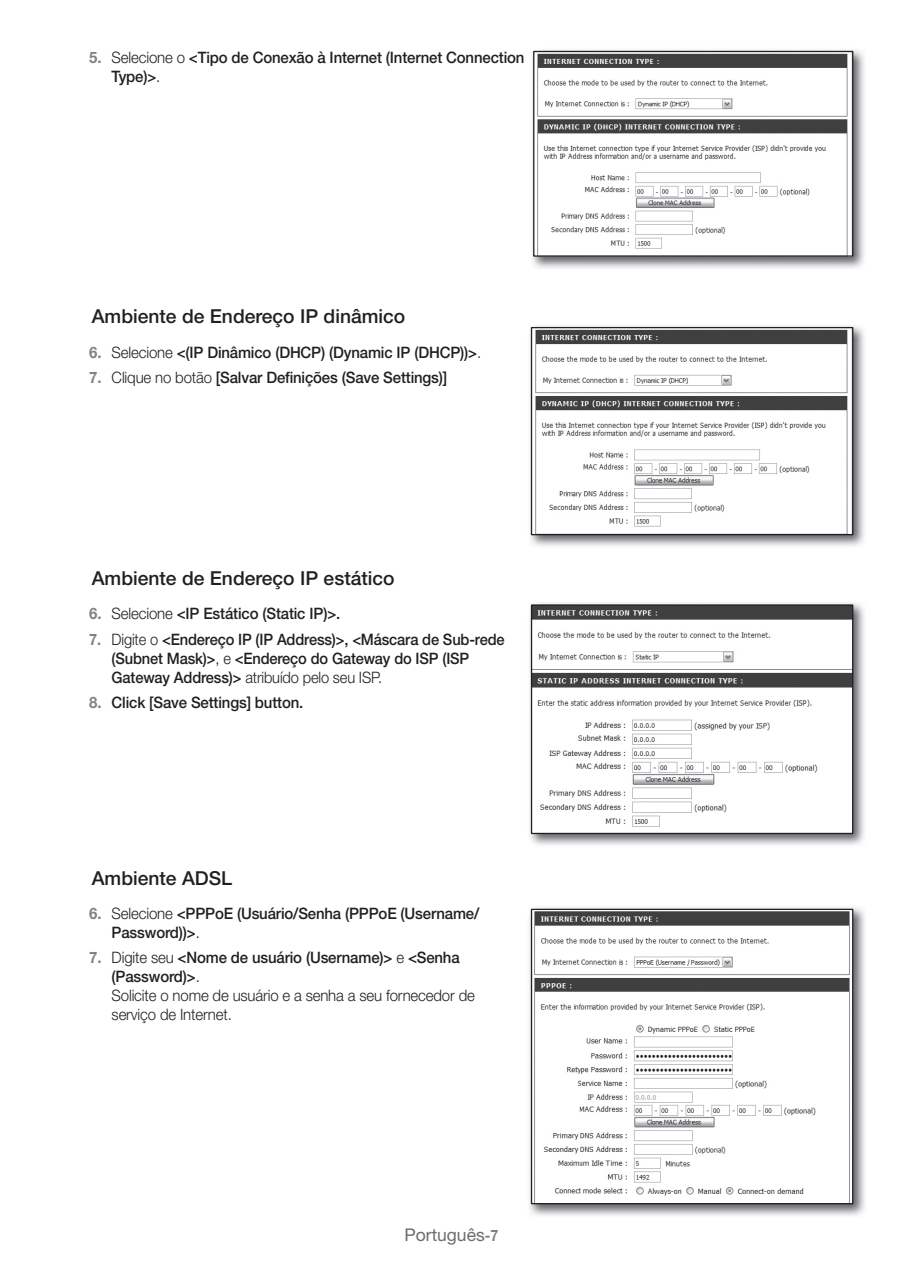
<style>
.page{position:relative;width:903px;height:1275px;background:#fff}
.page>*{position:absolute;margin:0;border:0;box-sizing:border-box;transform-origin:0 0}
.t1{font:500 19.25px "Helvetica Neue cp";color:#231f20}
.t2{font:17.5px "Helvetica Neue cp";color:#6c6d70}
.t3{font:500 15.75px/18.9px "Helvetica Neue cp";letter-spacing:-.01em;color:#231f20;scale:.95 1}
.t4{font:500 15.75px/18.9px "Helvetica Neue cp";letter-spacing:-.01em;color:#231f20;scale:.93 1}
.t5{font:300 15.75px/18.9px "Helvetica Neue cp";letter-spacing:-.01em;color:#231f20;scale:.95 1}
.s1{font-weight:700;color:#808285}
.s2{font-weight:300}
.s3{font-weight:500}
.s4{font-weight:700;font-size:15.75px;color:#808285}
</style>
<div class="page">
<img style="left:532px;top:50px;width:332px;height:218px">
<img style="left:535px;top:53px;width:316px;height:202px">
<div style="left:533px;top:51px;width:320px;height:206px;border:1px solid #231f20"></div>
<img style="left:530px;top:326px;width:334px;height:220px">
<img style="left:533px;top:329px;width:318px;height:204px">
<div style="left:531px;top:327px;width:322px;height:208px;border:1px solid #231f20"></div>
<img style="left:530px;top:603px;width:334px;height:242px">
<img style="left:533px;top:606px;width:318px;height:226px">
<div style="left:531px;top:604px;width:322px;height:230px;border:1px solid #231f20"></div>
<img style="left:529px;top:907px;width:336px;height:309px">
<img style="left:533px;top:911px;width:318px;height:291px">
<div style="left:531px;top:909px;width:322px;height:295px;border:1px solid #231f20"></div>
<p class="t3" style="left:112px;top:49px;width:436px;text-indent:-22px"><span class="s1">5.</span> <span class="s2">Selecione o</span> &lt;Tipo de Conexão à Internet (Internet Connection<br>Type)&gt;<span class="s2">.</span></p>
<p class="t1" style="left:92px;top:305px;width:315px">Ambiente de Endereço IP dinâmico</p>
<p class="t3" style="left:89px;top:343px;width:414px"><span class="s1">6.</span> <span class="s2">Selecione</span> &lt;(IP Dinâmico (DHCP) (Dynamic IP (DHCP))&gt;<span class="s2">.</span></p>
<p class="t3" style="left:89px;top:368px;width:378px"><span class="s1">7.</span> <span class="s2">Clique no botão</span> [Salvar Definições (Save Settings)]</p>
<p class="t1" style="left:92px;top:567px;width:304px">Ambiente de Endereço IP estático</p>
<p class="t3" style="left:89px;top:604px;width:266px"><span class="s1">6.</span> <span class="s2">Selecione</span> &lt;IP Estático (Static IP)&gt;.</p>
<p class="t4" style="left:112px;top:630px;width:424px;text-indent:-22px"><span class="s1">7.</span> <span class="s2">Digite o</span> &lt;Endereço IP (IP Address)&gt;, &lt;Máscara de Sub-rede (Subnet Mask)&gt;<span class="s2">, e</span> &lt;Endereço do Gateway do ISP (ISP<br>Gateway Address)&gt; <span class="s2">atribuído pelo seu ISP.</span></p>
<p class="t3" style="left:89px;top:693px;width:227px"><span class="s1">8.</span> Click [Save Settings] button.</p>
<p class="t1" style="left:92px;top:867px;width:142px">Ambiente ADSL</p>
<p class="t3" style="left:112px;top:904px;width:389px;text-indent:-22px"><span class="s1">6.</span> <span class="s2">Selecione</span> &lt;PPPoE (Usuário/Senha (PPPoE (Username/<br>Password))&gt;<span class="s2">.</span></p>
<p class="t5" style="left:112px;top:948px;width:384px;text-indent:-22px"><span class="s1">7.</span> Digite seu <span class="s3">&lt;Nome de usuário (Username)&gt;</span> e <span class="s3">&lt;Senha (Password)&gt;</span>.<br>Solicite o nome de usuário e a senha a seu fornecedor de serviço de Internet.</p>
<p class="t2" style="left:404px;top:1225px;width:96px">Português<span class="s4">-7</span></p>
</div>
